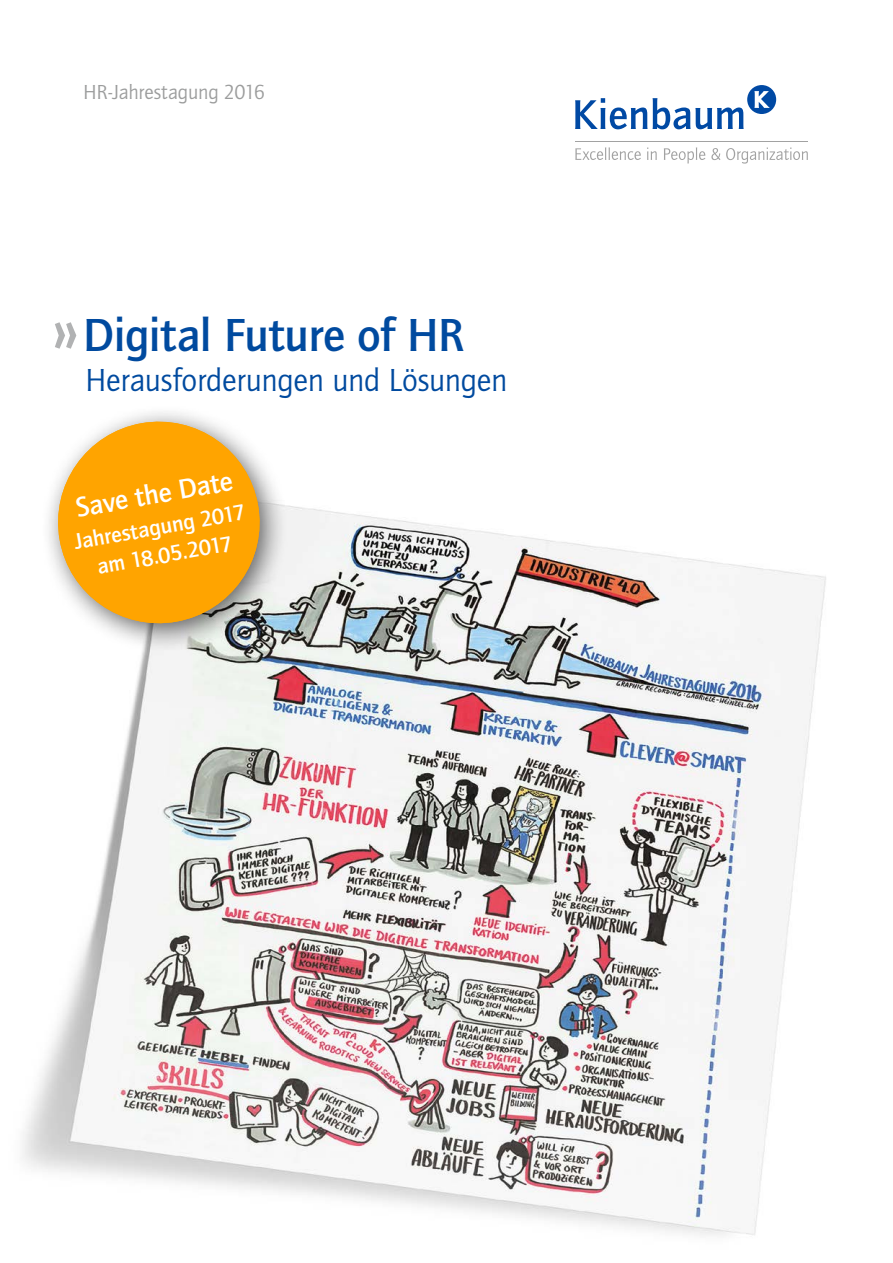
<style>
.page{position:relative;width:893px;height:1263px;background:#fff}
.page>*{position:absolute;margin:0;border:0;box-sizing:border-box;transform-origin:0 0}
.t1{font:500 48px "Quay Sans EF";letter-spacing:-.015em;color:#004a9f}
.t2{font:33px "Quay Sans EF";letter-spacing:-.01em;color:#004a9f}
.t3{font:500 28.5px "Quay Sans EF";color:#fff}
.t4{font:500 22.8px/28.5px "Quay Sans EF";color:#fff;text-align:center}
.t5{font:21px "Quay Sans EF";letter-spacing:-.015em;color:#9c9d9d}
.s1{font-size:70.5px;color:#b1b2b3}
</style>
<div class="page">
<img style="left:22px;top:505px;width:804px;height:730px">
<svg style="left:575px;top:98px;width:72px;height:31px"></svg>
<svg style="left:653px;top:85px;width:123px;height:44px"></svg>
<hr style="left:575px;top:141px;width:233px;height:1px;background:#a2a2a2">
<svg style="left:575px;top:147px;width:66px;height:13px"></svg>
<svg style="left:647px;top:147px;width:10px;height:13px"></svg>
<svg style="left:664px;top:147px;width:41px;height:16px"></svg>
<svg style="left:711px;top:148px;width:9px;height:12px"></svg>
<svg style="left:726px;top:147px;width:82px;height:16px"></svg>
<div style="left:41px;top:405px;width:248px;height:247px;background:#000;opacity:.6"></div>
<svg style="left:50px;top:414px;width:218px;height:217px"></svg>
<svg style="left:51px;top:415px;width:215px;height:215px"></svg>
<p class="t5" style="left:83px;top:81px;width:183px">HR-Jahrestagung 2016</p>
<h1 class="t1" style="left:53px;top:308px;width:413px"><span class="s1">»</span> Digital Future of HR</h1>
<p class="t2" style="left:85px;top:362px;width:424px">Herausforderungen und Lösungen</p>
<p class="t3" style="left:73px;top:492px;width:161px;rotate:-10deg">Save the Date</p>
<p class="t4" style="left:72px;top:528px;width:175px;rotate:-10deg">Jahrestagung 2017 am 18.05.2017</p>
</div>
